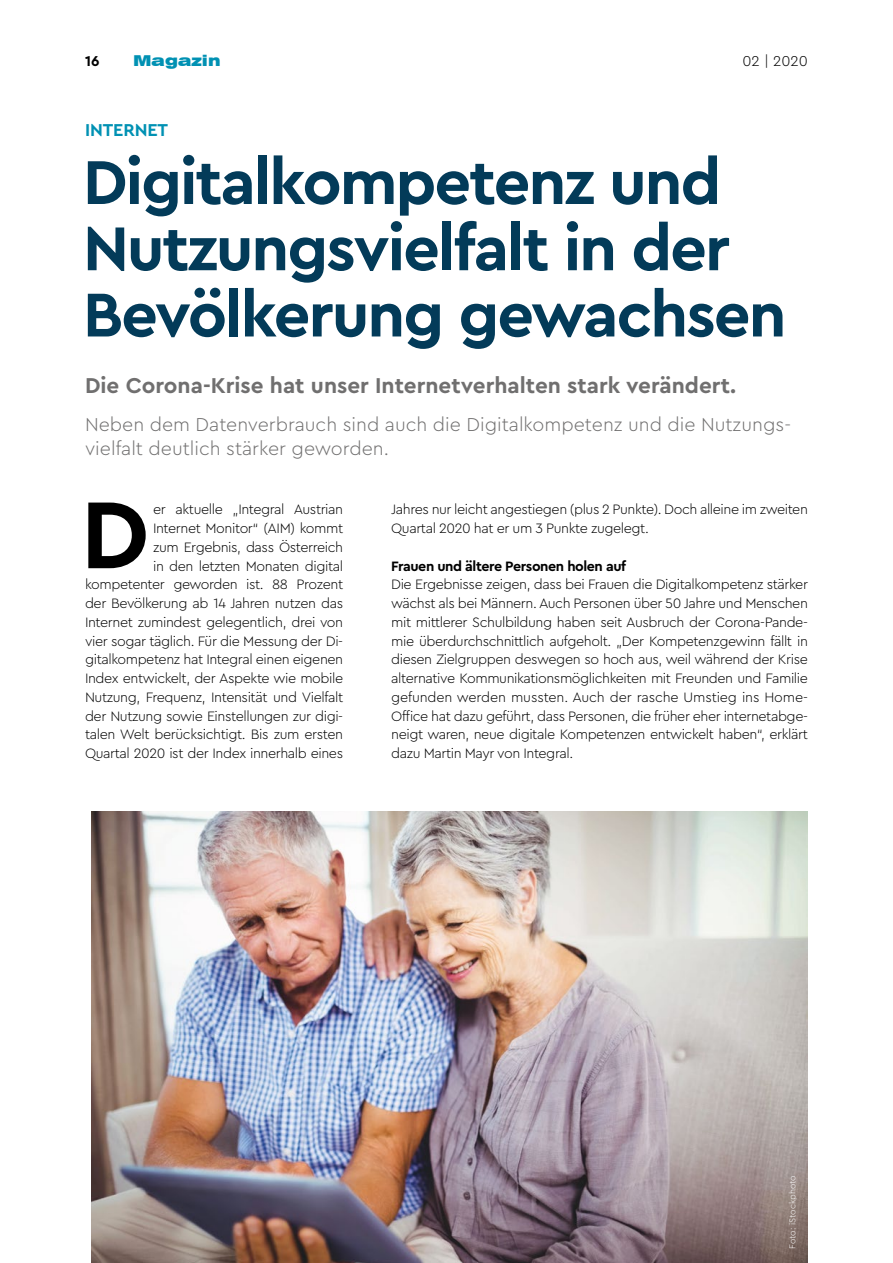
<style>
.page{position:relative;width:893px;height:1263px;background:#fff}
.page>*{position:absolute;margin:0;border:0;box-sizing:border-box;transform-origin:0 0}
.t1{font:700 99.45px "Cera PRO";color:#000}
.t2{font:700 64.8px/66.3px "Cera PRO";letter-spacing:-.03em;color:#033b59}
.t3{font:700 22.5px "Cera PRO";color:#706f6f}
.t4{font:300 19.5px/24px "Cera PRO";color:#706f6f}
.t5{font:700 18px "Cera PRO";letter-spacing:-.01em;color:#0091b3}
.t6{font:900 expanded 15px "Swiss 721 BT";color:#0091b3}
.t7{font:300 15px "Cera PRO";color:#000}
.t8{font:700 15px "Cera PRO";color:#000}
.t9{font:300 14.25px/18.8px "Cera PRO";letter-spacing:-.03em;color:#000;text-align:right}
.t10{font:700 14.25px "Cera PRO";letter-spacing:-.03em;color:#000}
.t11{font:300 9px "Cera PRO";color:#fff}
</style>
<div class="page">
<img style="left:92px;top:811px;width:716px;height:452px">
<p class="t8" style="left:85px;top:51px;width:16px">16</p>
<p class="t6" style="left:133px;top:52px;width:89px">Magazin</p>
<p class="t7" style="left:742px;top:51px;width:67px">02 | 2020</p>
<p class="t5" style="left:85px;top:118px;width:84px">INTERNET</p>
<h2 class="t2" style="left:83px;top:146px;width:705px">Digitalkompetenz und<br>Nutzungsvielfalt in der<br>Bevölkerung gewachsen</h2>
<h3 class="t3" style="left:85px;top:371px;width:653px">Die Corona-Krise hat unser Internetverhalten stark verändert.</h3>
<h3 class="t4" style="left:85px;top:411px;width:707px">Neben dem Datenverbrauch sind auch die Digitalkompetenz und die Nutzungs&shy;vielfalt deutlich stärker geworden.</h3>
<h1 class="t1" style="left:81px;top:469px;width:70px">D</h1>
<p class="t9" style="left:391px;top:499px;width:418px;text-align:left">Jahres nur leicht angestiegen (plus 2 Punkte). Doch alleine im zweiten<br>Quartal 2020 hat er um 3 Punkte zugelegt.</p>
<p class="t9" style="left:85px;top:499px;width:260px">er aktuelle „Integral Austrian<br>Internet Monitor“ (AIM) kommt<br>zum Ergebnis, dass Österreich<br>in den letzten Monaten digital kompetenter geworden ist. 88 Prozent der Bevölkerung ab 14 Jahren nutzen das Internet zumindest gelegentlich, drei von vier sogar täglich. Für die Messung der Di&shy;gitalkompetenz hat Integral einen eigenen Index entwickelt, der Aspekte wie mobile Nutzung, Frequenz, Intensität und Vielfalt der Nutzung sowie Einstellungen zur digi&shy;talen Welt berücksichtigt. Bis zum ersten Quartal 2020 ist der Index innerhalb eines</p>
<p class="t10" style="left:391px;top:556px;width:236px">Frauen und ältere Personen holen auf</p>
<p class="t9" style="left:391px;top:574px;width:418px;text-align:justify">Die Ergebnisse zeigen, dass bei Frauen die Digitalkompetenz stärker wächst als bei Männern. Auch Personen über 50 Jahre und Menschen mit mittlerer Schulbildung haben seit Ausbruch der Corona-Pande&shy;mie überdurchschnittlich aufgeholt. „Der Kompetenzgewinn fällt in diesen Zielgruppen deswegen so hoch aus, weil während der Krise alternative Kommunikationsmöglichkeiten mit Freunden und Familie gefunden werden mussten. Auch der rasche Umstieg ins Home-Office hat dazu geführt, dass Personen, die früher eher internetabge&shy;neigt waren, neue digitale Kompetenzen entwickelt haben“, erklärt dazu Martin Mayr von Integral.</p>
<p class="t11" style="left:786px;top:1248px;width:75px;rotate:-90deg">Foto: iStockphoto</p>
</div>
